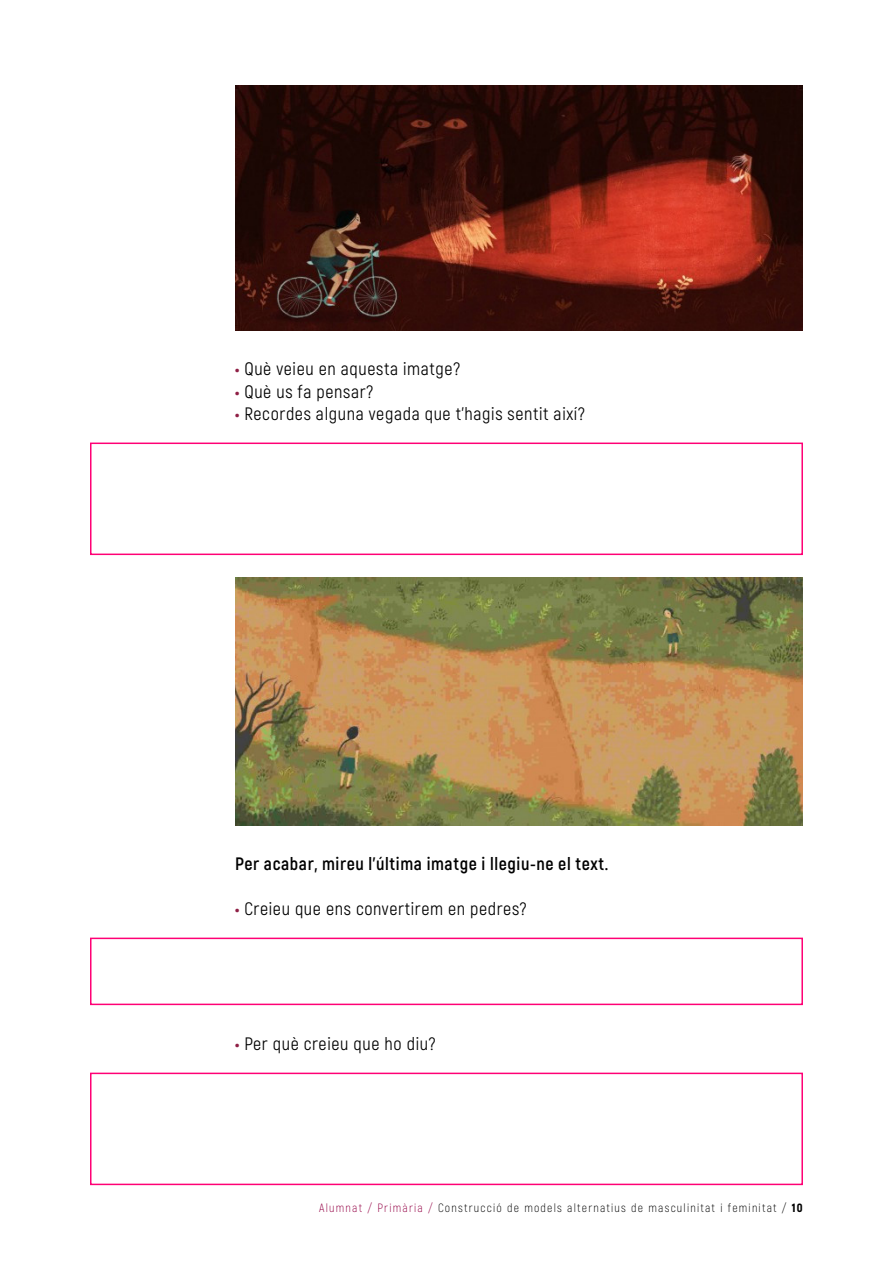
<style>
.page{position:relative;width:893px;height:1263px;background:#fff}
.page>*{position:absolute;margin:0;border:0;box-sizing:border-box;transform-origin:0 0}
.t1{font:18px "Akrobat";letter-spacing:.035em;color:#000}
.t2{font:700 18px "Akrobat";color:#000}
.t3{font:300 12px "Akrobat";letter-spacing:.1em;color:#000}
.s1{font-weight:900;color:#8f1f45}
.s2{color:#940045}
.s3{font-weight:900}
</style>
<div class="page">
<div style="left:90px;top:1073px;width:713px;height:112px;border:2px solid #ff0075"></div>
<div style="left:90px;top:938px;width:713px;height:67px;border:2px solid #ff0075"></div>
<div style="left:90px;top:442px;width:713px;height:113px;border:2px solid #ff0075"></div>
<img style="left:235px;top:85px;width:568px;height:245px">
<img style="left:235px;top:578px;width:568px;height:247px">
<p class="t1" style="left:235px;top:358px;width:226px"><span class="s1">•</span> Què veieu en aquesta imatge?</p>
<p class="t1" style="left:235px;top:380px;width:139px"><span class="s1">•</span> Què us fa pensar?</p>
<p class="t1" style="left:235px;top:403px;width:351px"><span class="s1">•</span> Recordes alguna vegada que t’hagis sentit així?</p>
<p class="t2" style="left:235px;top:853px;width:375px">Per acabar, mireu l’última imatge i llegiu-ne el text.</p>
<p class="t1" style="left:235px;top:898px;width:293px"><span class="s1">•</span> Creieu que ens convertirem en pedres?</p>
<p class="t1" style="left:235px;top:1033px;width:202px"><span class="s1">•</span> Per què creieu que ho diu?</p>
<p class="t3" style="left:319px;top:1201px;width:485px"><span class="s2">Alumnat / Primària /</span> Construcció de models alternatius de masculinitat i feminitat / <span class="s3">10</span></p>
</div>
